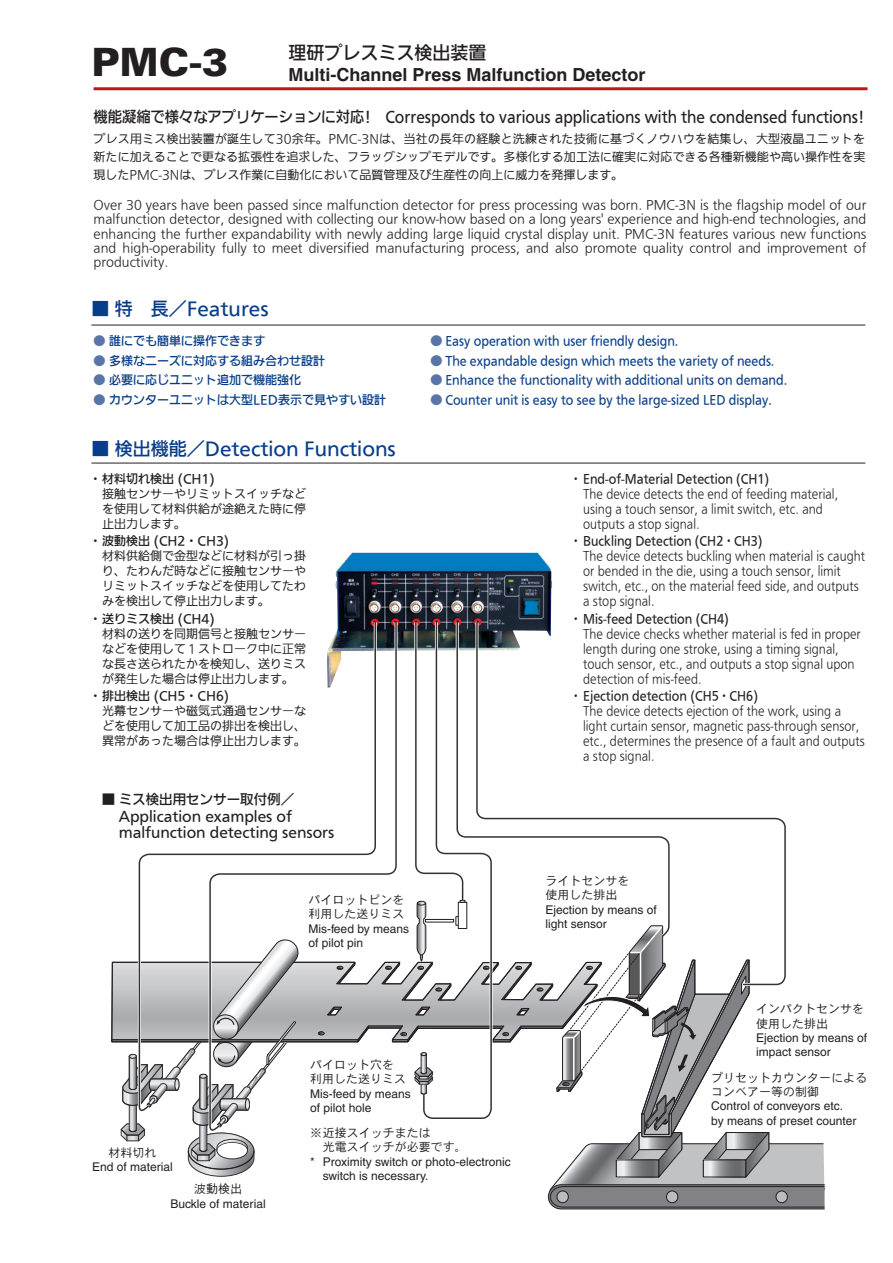
<style>
.page{position:relative;width:893px;height:1263px;background:#fff}
.page>*{position:absolute;margin:0;border:0;box-sizing:border-box;transform-origin:0 0}
.t1{font:900 39px "Univers";color:#231f20}
.t2{font:500 18px "SUD Go Dsp IWA";color:#083e89}
.t3{font:700 18px "Helvetica";color:#231f20}
.t4{font:500 18px "SUD Go Dsp IWA";color:#231f20}
.t5{font:500 15px "SUD Go Dsp IWA";color:#231f20;scale:.95 1}
.t6{font:500 13.5px/16.2px "SUD Go Dsp IWA";color:#231f20}
.t7{font:100 12px/15px "SUD Gohon IWA";color:#231f20;text-align:justify}
.t8{font:100 12px/15px "SUD Gohon IWA";color:#231f20;scale:.9 1}
.t9{font:12px/14.4px "Helvetica";color:#231f20}
.t10{font:500 12px "SUD Go Dsp IWA";color:#083e89;scale:.9 1}
.t11{font:12px/14.4px "DFHS Gothic W3 WIN RKSJ H";color:#231f20}
.t12{font:500 12px "SUD Go Dsp IWA";color:#231f20;scale:.9 1}
.t13{font:500 12px "SUD Go Dsp IWA";color:#083e89}
.t14{font:500 12px "SUD Go Dsp IWA";color:#231f20}
.s1{color:#5975a7}
</style>
<div class="page">
<img style="left:335px;top:552px;width:217px;height:67px">
<hr style="left:91px;top:325px;width:774px;height:1px;background:#231f20">
<hr style="left:91px;top:463px;width:774px;height:1px;background:#231f20">
<hr style="left:94px;top:87px;width:773px;height:3px;background:#c4121a">
<svg style="left:111px;top:619px;width:714px;height:591px"></svg>
<h1 class="t1" style="left:92px;top:38px;width:138px">PMC-3</h1>
<h2 class="t4" style="left:288px;top:43px;width:199px">理研プレスミス検出装置</h2>
<h2 class="t3" style="left:288px;top:63px;width:359px">Multi-Channel Press Malfunction Detector</h2>
<p class="t5" style="left:94px;top:109px;width:813px">機能凝縮で様々なアプリケーションに対応!　Corresponds to various applications with the condensed functions!</p>
<p class="t7" style="left:94px;top:131px;width:773px;line-height:18px">プレス用ミス検出装置が誕生して30余年。PMC-3Nは、当社の長年の経験と洗練された技術に基づくノウハウを結集し、大型液晶ユニットを新たに加えることで更なる拡張性を追求した、フラッグシップモデルです。多様化する加工法に確実に対応できる各種新機能や高い操作性を実現したPMC-3Nは、プレス作業に自動化において品質管理及び生産性の向上に威力を発揮します。</p>
<p class="t7" style="left:94px;top:198px;width:774px;line-height:14.4px">Over 30 years have been passed since malfunction detector for press processing was born. PMC-3N is the flagship model of our malfunction detector, designed with collecting our know-how based on a long years' experience and high-end technologies, and enhancing the further expandability with newly adding large liquid crystal display unit. PMC-3N features various new functions and high-operability fully to meet diversified manufacturing process, and also promote quality control and improvement of productivity.</p>
<h2 class="t2" style="left:91px;top:300px;width:179px">■ 特　長／Features</h2>
<p class="t13" style="left:94px;top:335px;width:173px"><span class="s1">●</span> 誰にでも簡単に操作できます</p>
<p class="t13" style="left:94px;top:354px;width:233px"><span class="s1">●</span> 多様なニーズに対応する組み合わせ設計</p>
<p class="t13" style="left:94px;top:374px;width:209px"><span class="s1">●</span> 必要に応じユニット追加で機能強化</p>
<p class="t13" style="left:94px;top:393px;width:294px"><span class="s1">●</span> カウンターユニットは大型LED表示で見やすい設計</p>
<h2 class="t2" style="left:91px;top:439px;width:306px">■ 検出機能／Detection Functions</h2>
<p class="t14" style="left:90px;top:473px;width:127px">・ 材料切れ検出 (CH1)</p>
<p class="t7" style="left:102px;top:487px;width:205px">接触センサーやリミットスイッチなどを使用して材料供給が途絶えた時に停止出力します。</p>
<p class="t14" style="left:90px;top:535px;width:141px">・ 波動検出 (CH2・CH3)</p>
<p class="t7" style="left:102px;top:550px;width:206px">材料供給側で金型などに材料が引っ掛り、たわんだ時などに接触センサーやリミットスイッチなどを使用してたわみを検出して停止出力します。</p>
<p class="t14" style="left:90px;top:612px;width:127px">・ 送りミス検出 (CH4)</p>
<p class="t7" style="left:102px;top:627px;width:206px">材料の送りを同期信号と接触センサーなどを使用して１ストローク中に正常な長さ送られたかを検知し、送りミスが発生した場合は停止出力します。</p>
<p class="t14" style="left:90px;top:690px;width:141px">・ 排出検出 (CH5・CH6)</p>
<p class="t7" style="left:102px;top:704px;width:206px">光幕センサーや磁気式通過センサーなどを使用して加工品の排出を検出し、異常があった場合は停止出力します。</p>
<p class="t6" style="left:119px;top:793px;width:217px;text-indent:-17px">■ ミス検出用センサー取付例／<br>Application examples of malfunction detecting sensors</p>
<p class="t11" style="left:308px;top:892px;width:97px">パイロットピンを利用した送りミス</p>
<p class="t9" style="left:308px;top:921px;width:102px">Mis-feed by means of pilot pin</p>
<p class="t10" style="left:430px;top:335px;width:277px"><span class="s1">●</span> Easy operation with user friendly design.</p>
<p class="t10" style="left:430px;top:354px;width:384px"><span class="s1">●</span> The expandable design which meets the variety of needs.</p>
<p class="t10" style="left:430px;top:374px;width:398px"><span class="s1">●</span> Enhance the functionality with additional units on demand.</p>
<p class="t10" style="left:430px;top:393px;width:381px"><span class="s1">●</span> Counter unit is easy to see by the large-sized LED display.</p>
<p class="t12" style="left:570px;top:473px;width:222px">・ End-of-Material Detection (CH1)</p>
<p class="t8" style="left:583px;top:487px;width:285px">The device detects the end of feeding material, using a touch sensor, a limit switch, etc. and outputs a stop signal.</p>
<p class="t12" style="left:570px;top:535px;width:215px">・ Buckling Detection (CH2・CH3)</p>
<p class="t8" style="left:583px;top:550px;width:315px">The device detects buckling when material is caught or bended in the die, using a touch sensor, limit switch, etc., on the material feed side, and outputs a stop signal.</p>
<p class="t12" style="left:570px;top:612px;width:178px">・ Mis-feed Detection (CH4)</p>
<p class="t8" style="left:583px;top:627px;width:310px">The device checks whether material is fed in proper length during one stroke, using a timing signal, touch sensor, etc., and outputs a stop signal upon detection of mis-feed.</p>
<p class="t12" style="left:570px;top:690px;width:210px">・ Ejection detection (CH5・CH6)</p>
<p class="t8" style="left:583px;top:704px;width:315px">The device detects ejection of the work, using a light curtain sensor, magnetic pass-through sensor, etc., determines the presence of a fault and outputs a stop signal.</p>
<p class="t11" style="left:546px;top:873px;width:85px">ライトセンサを使用した排出</p>
<p class="t9" style="left:546px;top:902px;width:113px">Ejection by means of light sensor</p>
<p class="t11" style="left:108px;top:1145px;width:49px">材料切れ</p>
<p class="t9" style="left:92px;top:1160px;width:82px">End of material</p>
<p class="t11" style="left:194px;top:1182px;width:49px">波動検出</p>
<p class="t9" style="left:170px;top:1196px;width:97px">Buckle of material</p>
<p class="t11" style="left:310px;top:1057px;width:97px">パイロット穴を利用した送りミス</p>
<p class="t9" style="left:310px;top:1086px;width:102px">Mis-feed by means of pilot hole</p>
<p class="t11" style="left:323px;top:1125px;width:145px;text-indent:-13px">※ 近接スイッチまたは<br>光電スイッチが必要です。</p>
<p class="t9" style="left:323px;top:1154px;width:189px;text-indent:-13px">* Proximity switch or photo-electronic switch is necessary.</p>
<p class="t11" style="left:756px;top:1002px;width:109px">インパクトセンサを使用した排出</p>
<p class="t9" style="left:756px;top:1030px;width:113px">Ejection by means of impact sensor</p>
<p class="t11" style="left:711px;top:1070px;width:157px">プリセットカウンターによるコンベアー等の制御</p>
<p class="t9" style="left:711px;top:1099px;width:147px">Control of conveyors etc. by means of preset counter</p>
</div>
